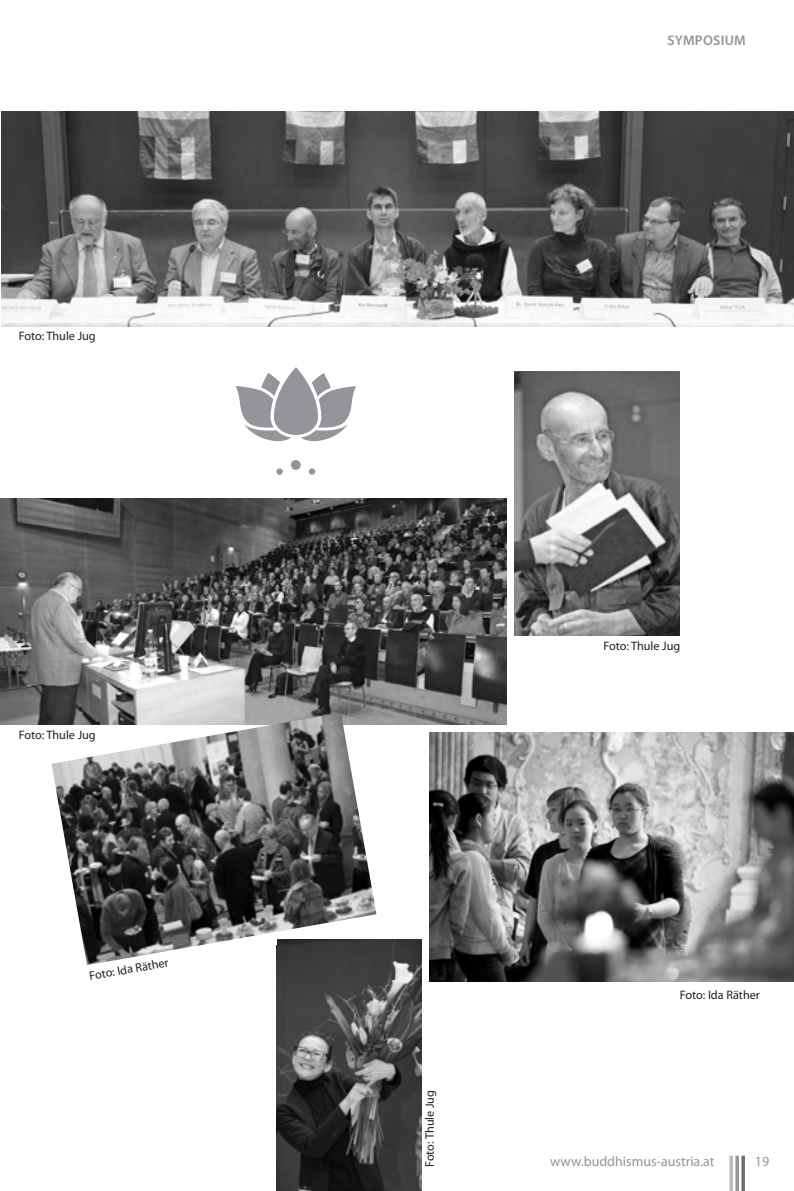
<style>
.page{position:relative;width:794px;height:1191px;background:#fff}
.page>*{position:absolute;margin:0;border:0;box-sizing:border-box;transform-origin:0 0}
.t1{font:14px "Myriad Pro";color:#939598}
.oebr_fliess_ohne_EZ{font:600 14px "Myriad Pro";letter-spacing:.02em;color:#939598}
.oebr_kasten_fliess{font:12.25px "Myriad Pro";color:#231f20}
</style>
<div class="page">
<svg style="left:729px;top:1155px;width:4px;height:36px"></svg>
<svg style="left:735px;top:1155px;width:4px;height:36px"></svg>
<svg style="left:741px;top:1155px;width:4px;height:36px"></svg>
<img style="left:0;top:499px;width:506px;height:225px">
<img style="left:514px;top:372px;width:165px;height:263px">
<img style="left:1px;top:112px;width:793px;height:214px">
<img style="left:278px;top:939px;width:143px;height:252px">
<img style="left:429px;top:733px;width:365px;height:248px">
<div style="left:291px;top:460px;width:10px;height:10px;background:#939598;border-radius:50%"></div>
<div style="left:276px;top:468px;width:7px;height:7px;background:#939598;border-radius:50%"></div>
<div style="left:309px;top:468px;width:6px;height:7px;background:#939598;border-radius:50%"></div>
<svg style="left:236px;top:367px;width:120px;height:75px"></svg>
<img style="left:51px;top:712px;width:325px;height:253px">
<p class="oebr_kasten_fliess" style="left:19px;top:328px;width:78px">Foto: Thule Jug</p>
<p class="oebr_kasten_fliess" style="left:19px;top:727px;width:78px">Foto: Thule Jug</p>
<p class="oebr_kasten_fliess" style="left:88px;top:968px;width:82px;rotate:-10deg">Foto: Ida Räther</p>
<p class="oebr_fliess_ohne_EZ" style="left:667px;top:32px;width:80px">SYMPOSIUM</p>
<p class="oebr_kasten_fliess" style="left:603px;top:638px;width:78px">Foto: Thule Jug</p>
<p class="oebr_kasten_fliess" style="left:422px;top:1166px;width:78px;rotate:-90deg">Foto: Thule Jug</p>
<p class="oebr_kasten_fliess" style="left:680px;top:987px;width:82px">Foto: Ida Räther</p>
<p class="t1" style="left:550px;top:1152px;width:166px">www.buddhismus-austria.at</p>
<p class="t1" style="left:755px;top:1152px;width:16px">19</p>
</div>
